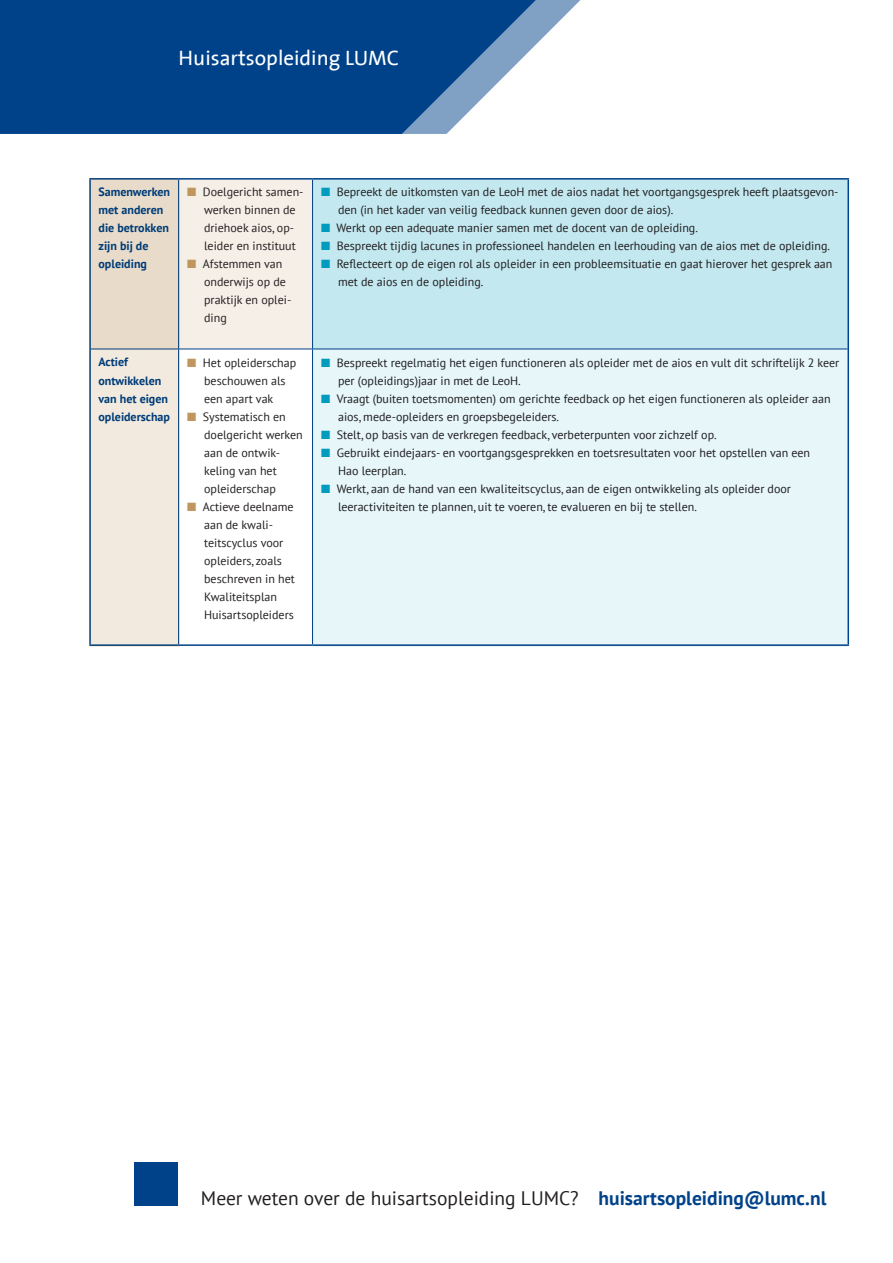
<style>
.page{position:relative;width:893px;height:1263px;background:#fff}
.page>*{position:absolute;margin:0;border:0;box-sizing:border-box;transform-origin:0 0}
.t1{font:21px "The Sans 5";color:#fff}
.t2{font:19.5px "PT Sans";color:#231f20}
.t3{font:12px/18px "PT Sans";color:#231f20}
.t4{font:700 12px/18px "PT Sans";color:#00428a}
.s1{color:#bf965c}
.s2{color:#00a1c2}
.s3{font-weight:700;color:#00428a}
</style>
<div class="page">
<svg style="left:536px;top:0;width:44px;height:45px"></svg>
<svg style="left:0;top:0;width:536px;height:134px;background:#175394"></svg>
<div style="left:135px;top:1162px;width:43px;height:43px;background:#00428a"></div>
<div style="left:179px;top:180px;width:133px;height:169px;background:#f5efe7"></div>
<hr style="left:312px;top:180px;width:1px;height:169px;background:#00428a">
<hr style="left:179px;top:349px;width:134px;height:1px;background:#00428a">
<hr style="left:312px;top:349px;width:1px;height:295px;background:#00428a">
<hr style="left:89px;top:178px;width:90px;height:2px;background:#00428a">
<hr style="left:89px;top:180px;width:2px;height:169px;background:#00428a">
<hr style="left:847px;top:180px;width:2px;height:169px;background:#00428a">
<hr style="left:89px;top:349px;width:2px;height:295px;background:#00428a">
<hr style="left:847px;top:349px;width:2px;height:295px;background:#00428a">
<hr style="left:89px;top:644px;width:90px;height:2px;background:#00428a">
<hr style="left:179px;top:644px;width:134px;height:2px;background:#00428a">
<hr style="left:313px;top:644px;width:536px;height:2px;background:#00428a">
<hr style="left:179px;top:178px;width:134px;height:2px;background:#00428a">
<hr style="left:313px;top:178px;width:536px;height:2px;background:#00428a">
<div style="left:90px;top:178px;width:89px;height:469px;background:linear-gradient(to right,#ede4d6,#ede4d6)"></div>
<svg style="left:313px;top:178px;width:535px;height:469px;background:#d7eff4"></svg>
<p class="t1" style="left:179px;top:40px;width:222px">Huisartsopleiding LUMC</p>
<p class="t4" style="left:99px;top:183px;width:73px">Samenwerken met anderen die betrokken zijn bij de opleiding</p>
<p class="t3" style="left:204px;top:183px;width:101px;text-indent:-17px"><span class="s1">■</span> Doelgericht samen&shy;werken binnen de driehoek aios, op&shy;leider en instituut</p>
<p class="t3" style="left:204px;top:255px;width:89px;text-indent:-17px"><span class="s1">■</span> Afstemmen van onderwijs op de praktijk en oplei&shy;ding</p>
<p class="t4" style="left:99px;top:353px;width:73px">Actief ontwikkelen van het eigen opleiderschap</p>
<p class="t3" style="left:187px;top:353px;width:111px;text-align:center"><span class="s1">■</span> Het opleiderschap beschouwen als<br>een apart vak</p>
<p class="t3" style="left:204px;top:407px;width:100px;text-indent:-17px"><span class="s1">■</span> Systematisch en doelgericht werken aan de ontwik&shy;keling van het opleiderschap</p>
<p class="t3" style="left:204px;top:497px;width:92px;text-indent:-17px"><span class="s1">■</span> Actieve deelname aan de kwali&shy;teitscyclus voor opleiders, zoals beschreven in het<br>Kwaliteitsplan<br>Huisartsopleiders</p>
<p class="t3" style="left:338px;top:183px;width:502px;text-indent:-17px"><span class="s2">■</span> Bepreekt de uitkomsten van de LeoH met de aios nadat het voortgangsgesprek heeft plaatsgevon&shy;den (in het kader van veilig feedback kunnen geven door de aios).</p>
<p class="t3" style="left:321px;top:219px;width:378px"><span class="s2">■</span> Werkt op een adequate manier samen met de docent van de opleiding.</p>
<p class="t3" style="left:321px;top:237px;width:510px"><span class="s2">■</span> Bespreekt tijdig lacunes in professioneel handelen en leerhouding van de aios met de opleiding.</p>
<p class="t3" style="left:338px;top:255px;width:496px;text-indent:-17px"><span class="s2">■</span> Reflecteert op de eigen rol als opleider in een probleemsituatie en gaat hierover het gesprek aan met de aios en de opleiding.</p>
<p class="t3" style="left:338px;top:353px;width:503px;text-indent:-17px"><span class="s2">■</span> Bespreekt regelmatig het eigen functioneren als opleider met de aios en vult dit schriftelijk 2 keer per (opleidings)jaar in met de LeoH.</p>
<p class="t3" style="left:338px;top:389px;width:494px;text-indent:-17px"><span class="s2">■</span> Vraagt (buiten toetsmomenten) om gerichte feedback op het eigen functioneren als opleider aan aios, mede-opleiders en groepsbegeleiders.</p>
<p class="t3" style="left:321px;top:425px;width:397px"><span class="s2">■</span> Stelt, op basis van de verkregen feedback, verbeterpunten voor zichzelf op.</p>
<p class="t3" style="left:338px;top:443px;width:474px;text-indent:-17px"><span class="s2">■</span> Gebruikt eindejaars- en voortgangsgesprekken en toetsresultaten voor het opstellen van een<br>Hao leerplan.</p>
<p class="t3" style="left:338px;top:479px;width:454px;text-indent:-17px"><span class="s2">■</span> Werkt, aan de hand van een kwaliteitscyclus, aan de eigen ontwikkeling als opleider door leeractiviteiten te plannen, uit te voeren, te evalueren en bij te stellen.</p>
<p class="t2" style="left:201px;top:1185px;width:627px">Meer weten over de huisartsopleiding LUMC? <span class="s3">huisartsopleiding@lumc.nl</span></p>
</div>
